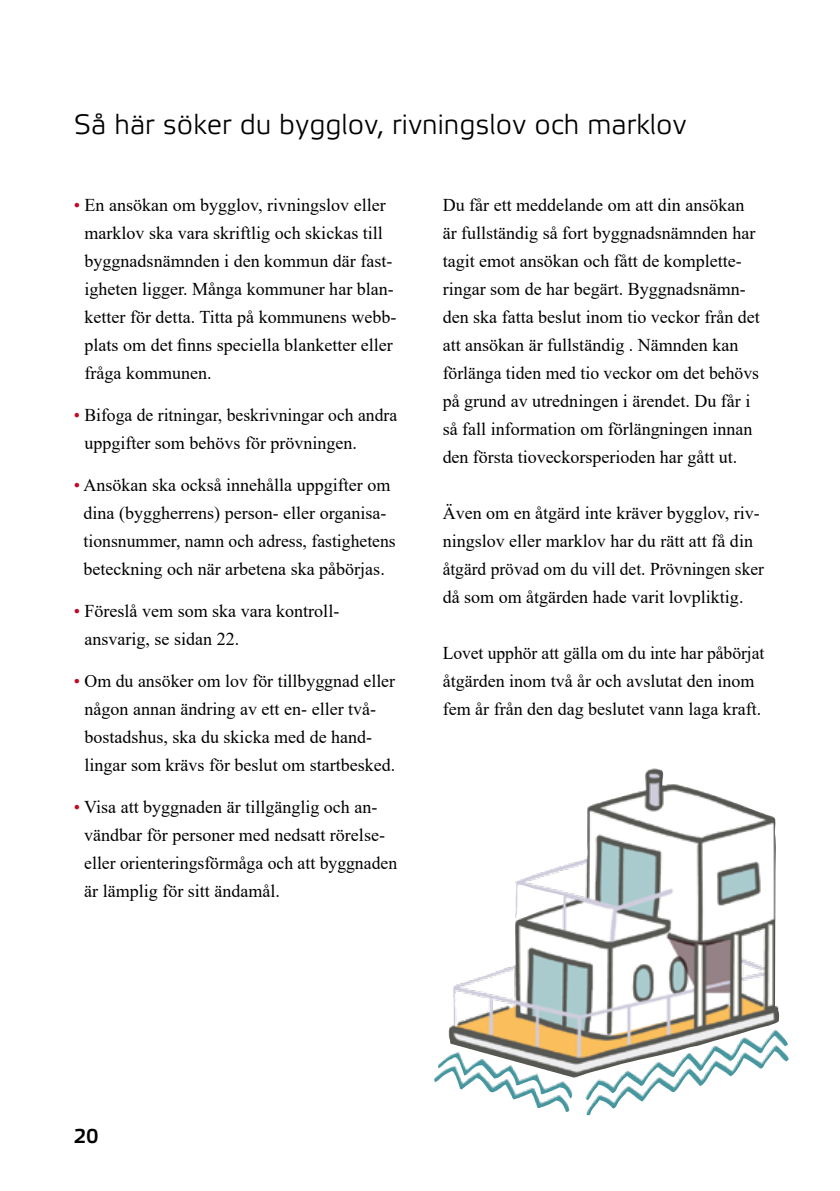
<style>
.page{position:relative;width:840px;height:1191px;background:#fff}
.page>*{position:absolute;margin:0;border:0;box-sizing:border-box;transform-origin:0 0}
.t1{font:300 28px "Etelka";color:#000}
.t2{font:500 20px "Etelka";color:#000}
.t3{font:18px/28px "Times New Roman";color:#000}
.s1{color:#c10a25}
</style>
<div class="page">
<img style="left:448px;top:768px;width:339px;height:332px">
<h3 class="t1" style="left:74px;top:108px;width:614px">Så här söker du bygglov, rivningslov och marklov</h3>
<p class="t3" style="left:85px;top:190px;width:313px;text-indent:-11px"><span class="s1">•</span> En ansökan om bygglov, rivningslov eller marklov ska vara skriftlig och skickas till byggnadsnämnden i den kommun där fast&shy;igheten ligger. Många kommuner har blan&shy;ketter för detta. Titta på kommunens webb&shy;plats om det finns speciella blanketter eller fråga kommunen.</p>
<p class="t3" style="left:84px;top:400px;width:314px;text-indent:-11px"><span class="s1">•</span> Bifoga de ritningar, beskrivningar och andra uppgifter som behövs för prövningen.</p>
<p class="t3" style="left:74px;top:470px;width:323px;text-align:center"><span class="s1">•</span> Ansökan ska också innehålla uppgifter om dina (byggherrens) person- eller organisa&shy;tionsnummer, namn och adress, fastighetens beteckning och när arbetena ska påbörjas.</p>
<p class="t3" style="left:84px;top:596px;width:256px;text-indent:-11px"><span class="s1">•</span> Föreslå vem som ska vara kontroll&shy;ansvarig, se sidan 22.</p>
<p class="t3" style="left:84px;top:666px;width:312px;text-indent:-11px"><span class="s1">•</span> Om du ansöker om lov för tillbyggnad eller någon annan ändring av ett en- eller två&shy;bostadshus, ska du skicka med de hand&shy;lingar som krävs för beslut om startbesked.</p>
<p class="t3" style="left:84px;top:792px;width:314px;text-indent:-10px"><span class="s1">•</span> Visa att byggnaden är tillgänglig och an&shy;vändbar för personer med nedsatt rörelse&shy;eller orienteringsförmåga och att byggnaden är lämplig för sitt ändamål.</p>
<p class="t3" style="left:442px;top:190px;width:318px">Du får ett meddelande om att din ansökan är fullständig så fort byggnadsnämnden har tagit emot ansökan och fått de komplette&shy;ringar som de har begärt. Byggnadsnämn&shy;den ska fatta beslut inom tio veckor från det att ansökan är fullständig . Nämnden kan förlänga tiden med tio veckor om det behövs på grund av utredningen i ärendet. Du får i så fall information om förlängningen innan den första tioveckorsperioden har gått ut.</p>
<p class="t3" style="left:442px;top:498px;width:323px">Även om en åtgärd inte kräver bygglov, riv&shy;ningslov eller marklov har du rätt att få din åtgärd prövad om du vill det. Prövningen sker då som om åtgärden hade varit lovpliktig.</p>
<p class="t3" style="left:442px;top:638px;width:323px">Lovet upphör att gälla om du inte har påbörjat åtgärden inom två år och avslutat den inom fem år från den dag beslutet vann laga kraft.</p>
<p class="t2" style="left:74px;top:1124px;width:27px">20</p>
</div>
